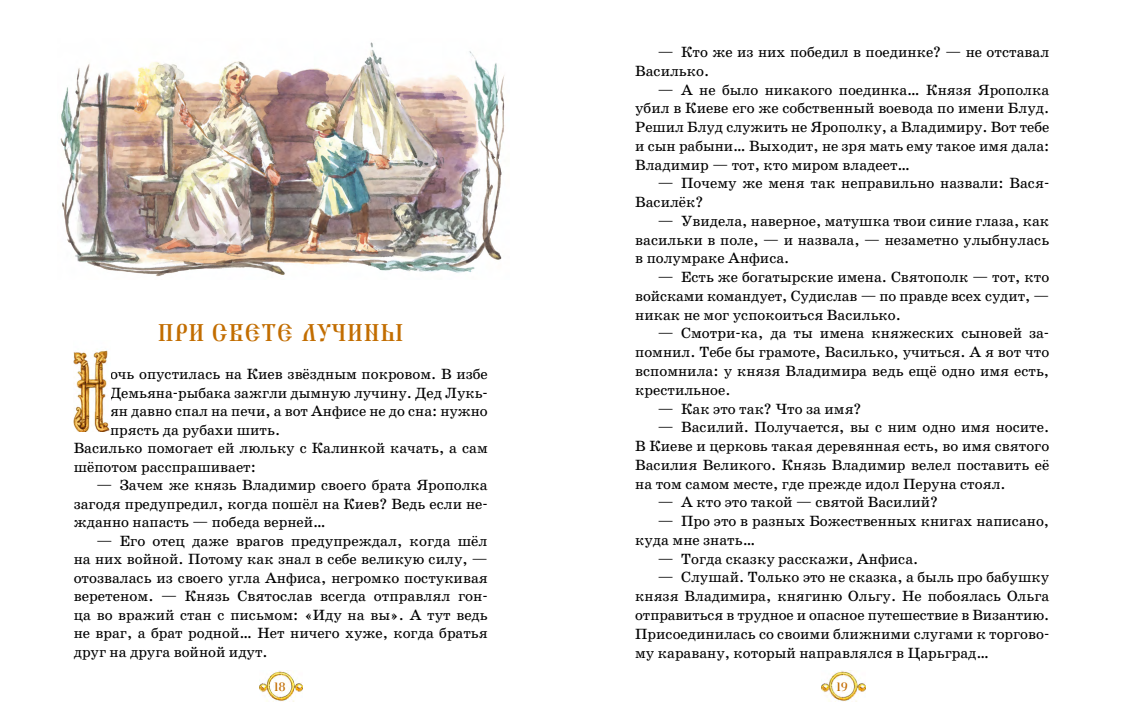
<style>
.page{position:relative;width:1123px;height:723px;background:#fff}
.page>*{position:absolute;margin:0;border:0;box-sizing:border-box;transform-origin:0 0}
.Zag1{font:24px "Triod Postnaja";color:#c26d00}
.Txt{font:15px/18.8px "School Book C";color:#000;text-align:justify}
._1-er{font:15px/18.5px "School Book C";letter-spacing:-.005em;color:#000;text-align:justify}
.t1{font:12px "Triod Postnaja";color:#c26d00}
</style>
<div class="page">
<img style="left:821px;top:671px;width:44px;height:31px">
<img style="left:259px;top:671px;width:44px;height:31px">
<img style="left:60px;top:42px;width:445px;height:235px">
<img style="left:74px;top:350px;width:36px;height:82px">
<p class="Zag1" style="left:158px;top:314px;width:248px">ПРИ СВЕТЕ ЛУЧИНЫ</p>
<p class="_1-er" style="left:110px;top:365px;width:379px">очь опустилась на Киев звёздным покровом. В избе Демьяна-рыбака зажгли дымную лучину. Дед Лукь&shy;ян давно спал на печи, а вот Анфисе не до сна: нужно прясть да рубахи шить.</p>
<p class="Txt" style="left:74px;top:439px;width:415px;line-height:18.5px">Василько помогает ей люльку с Калинкой качать, а сам шёпотом расспрашивает:</p>
<p class="Txt" style="left:74px;top:476px;width:415px;line-height:18.5px;text-indent:23px">— Зачем же князь Владимир своего брата Ярополка загодя предупредил, когда пошёл на Киев? Ведь если не&shy;жданно напасть — победа верней…</p>
<p class="Txt" style="left:74px;top:532px;width:415px;line-height:18.5px;text-indent:23px">— Его отец даже врагов предупреждал, когда шёл на них войной. Потому как знал в себе великую силу, — отозвалась из своего угла Анфиса, негромко постукивая веретеном. — Князь Святослав всегда отправлял гон&shy;ца во вражий стан с письмом: «Иду на вы». А тут ведь не враг, а брат родной… Нет ничего хуже, когда братья друг на друга войной идут.</p>
<p class="Txt" style="left:635px;top:43px;width:415px;text-indent:23px">— Кто же из них победил в поединке? — не отставал<br>Василько.</p>
<p class="Txt" style="left:635px;top:80px;width:415px;text-indent:23px">— А не было никакого поединка… Князя Ярополка убил в Киеве его же собственный воевода по имени Блуд.<br>Решил Блуд служить не Ярополку, а Владимиру. Вот тебе и сын рабыни… Выходит, не зря мать ему такое имя дала:<br>Владимир — тот, кто миром владеет…</p>
<p class="Txt" style="left:635px;top:174px;width:415px;text-indent:23px">— Почему же меня так неправильно назвали: Вася-<br>Василёк?</p>
<p class="Txt" style="left:635px;top:212px;width:415px;text-indent:23px">— Увидела, наверное, матушка твои синие глаза, как васильки в поле, — и назвала, — незаметно улыбнулась в полумраке Анфиса.</p>
<p class="Txt" style="left:635px;top:268px;width:415px;text-indent:23px">— Есть же богатырские имена. Святополк — тот, кто войсками командует, Судислав — по правде всех судит, — никак не мог успокоиться Василько.</p>
<p class="Txt" style="left:635px;top:324px;width:415px;text-indent:23px">— Смотри-ка, да ты имена княжеских сыновей за&shy;помнил. Тебе бы грамоте, Василько, учиться. А я вот что вспомнила: у князя Владимира ведь ещё одно имя есть, крестильное.</p>
<p class="Txt" style="left:658px;top:399px;width:205px">— Как это так? Что за имя?</p>
<p class="Txt" style="left:635px;top:418px;width:415px;text-indent:23px">— Василий. Получается, вы с ним одно имя носите.<br>В Киеве и церковь такая деревянная есть, во имя святого Василия Великого. Князь Владимир велел поставить её на том самом месте, где прежде идол Перуна стоял.</p>
<p class="Txt" style="left:658px;top:493px;width:282px">— А кто это такой — святой Василий?</p>
<p class="Txt" style="left:635px;top:512px;width:415px;text-indent:23px">— Про это в разных Божественных книгах написано, куда мне знать…</p>
<p class="Txt" style="left:658px;top:549px;width:262px">— Тогда сказку расскажи, Анфиса.</p>
<p class="Txt" style="left:635px;top:568px;width:415px;text-indent:23px">— Слушай. Только это не сказка, а быль про бабушку князя Владимира, княгиню Ольгу. Не побоялась Ольга отправиться в трудное и опасное путешествие в Византию.<br>Присоединилась со своими ближними слугами к торгово&shy;му каравану, который направлялся в Царьград…</p>
<p class="t1" style="left:274px;top:678px;width:13px">18</p>
<p class="t1" style="left:836px;top:678px;width:13px">19</p>
</div>
